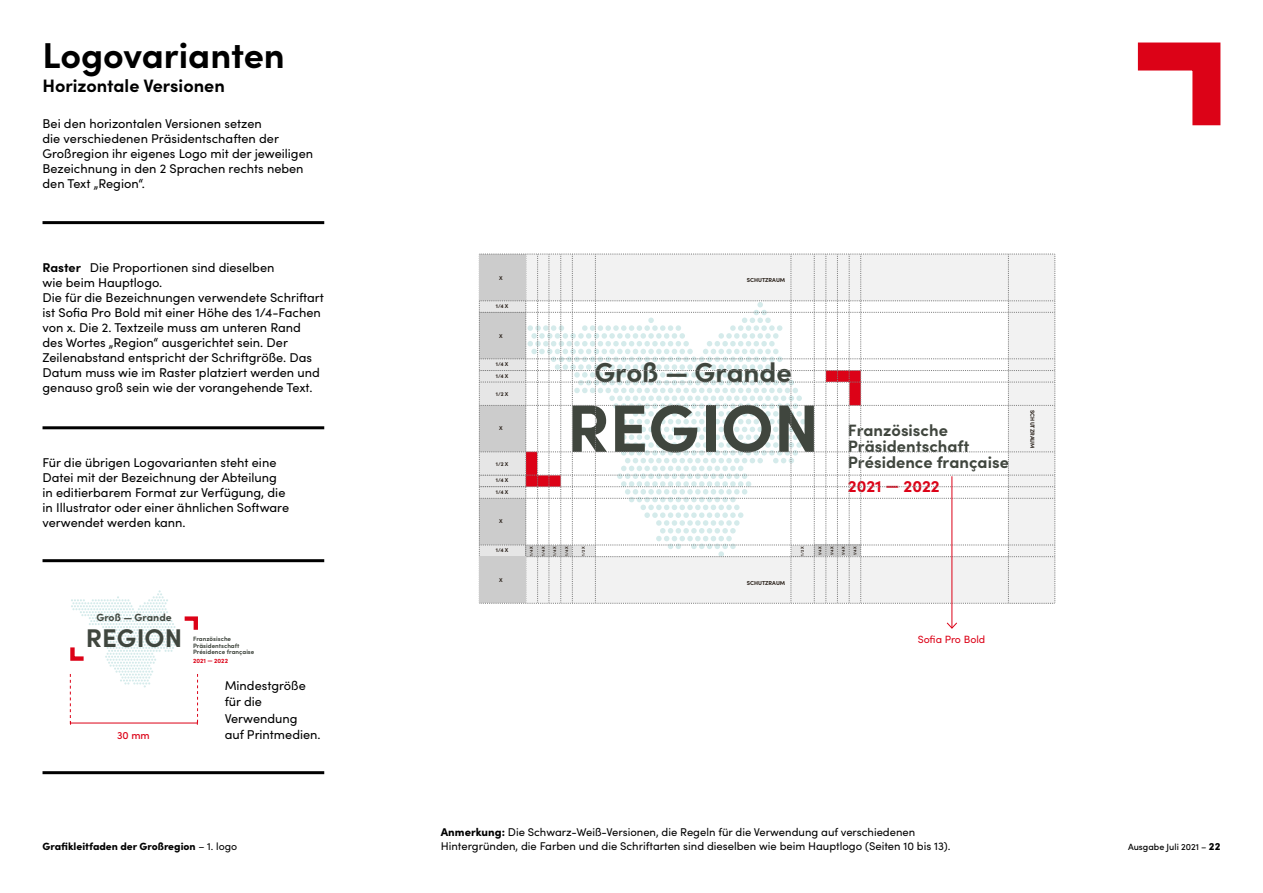
<style>
.page{position:relative;width:1263px;height:893px;background:#fff}
.page>*{position:absolute;margin:0;border:0;box-sizing:border-box;transform-origin:0 0}
.t1{font:700 67.35px "Sofia Pro";color:#40463e}
.t2{font:700 36px "Sofia Pro";color:#000}
.t3{font:700 27.6px "Sofia Pro";color:#40463e}
.t4{font:700 25.65px "Sofia Pro";color:#40463e}
.t5{font:700 18px "Sofia Pro";color:#000}
.t6{font:700 16.5px/16.5px "Sofia Pro";color:#40463e}
.t7{font:700 16.5px "Sofia Pro";color:#dc0217}
.t8{font:12.75px/15px "Sofia Pro";color:#000}
.t9{font:11.25px/14.2px "Sofia Pro";color:#000}
.t10{font:900 10.5px "Sofia Pro";color:#000}
.t11{font:10.5px "Sofia Pro";color:#dc0217}
.t12{font:700 10.5px "Sofia Pro";color:#40463e}
.t13{font:500 10.5px "Sofia Pro";color:#dc0217}
.t14{font:500 9px "Sofia Pro";color:#000}
.t15{font:700 6.3px/6.3px "Sofia Pro";color:#40463e}
.t16{font:700 6.3px "Sofia Pro";color:#dc0217}
.t17{font:700 5.7px "Sofia Pro";color:#2a211a}
.t18{font:700 5.55px "Sofia Pro";color:#2a211a}
.t19{font:700 4.05px "Sofia Pro";color:#2a211a}
.s1{font-weight:700}
.s2{font-weight:900}
.s3{font-weight:400}
.s4{font-weight:900;font-size:10.5px}
</style>
<div class="page">
<svg style="left:1137px;top:42px;width:84px;height:84px"></svg>
<hr style="left:43px;top:771px;width:281px;height:3px;background:#000">
<hr style="left:43px;top:559px;width:281px;height:3px;background:#000">
<hr style="left:43px;top:426px;width:281px;height:3px;background:#000">
<hr style="left:43px;top:221px;width:281px;height:3px;background:#000">
<svg style="left:479px;top:254px;width:576px;height:350px"></svg>
<svg style="left:70px;top:590px;width:129px;height:135px"></svg>
<hr style="left:951px;top:476px;width:1px;height:152px;background:#dc0217">
<svg style="left:946px;top:622px;width:11px;height:7px"></svg>
<h2 class="t2" style="left:43px;top:28px;width:244px">Logovarianten</h2>
<h3 class="t5" style="left:43px;top:72px;width:184px">Horizontale Versionen</h3>
<p class="t8" style="left:43px;top:116px;width:272px">Bei den horizontalen Versionen setzen<br>die verschiedenen Präsidentschaften der Großregion ihr eigenes Logo mit der jeweiligen Bezeichnung in den 2 Sprachen rechts neben den Text „Region“.</p>
<p class="t8" style="left:43px;top:259px;width:283px"><span class="s1">Raster</span> Die Proportionen sind dieselben<br>wie beim Hauptlogo.<br>Die für die Bezeichnungen verwendete Schriftart ist Sofia Pro Bold mit einer Höhe des 1/4-Fachen von x. Die 2. Textzeile muss am unteren Rand des Wortes „Region“ ausgerichtet sein. Der Zeilenabstand entspricht der Schriftgröße. Das Datum muss wie im Raster platziert werden und genauso groß sein wie der vorangehende Text.</p>
<p class="t8" style="left:43px;top:454px;width:248px">Für die übrigen Logovarianten steht eine Datei mit der Bezeichnung der Abteilung in editierbarem Format zur Verfügung, die in Illustrator oder einer ähnlichen Software verwendet werden kann.</p>
<p class="t12" style="left:96px;top:609px;width:77px">Groß — Grande</p>
<h3 class="t4" style="left:86px;top:619px;width:98px">REGION</h3>
<p class="t13" style="left:117px;top:728px;width:34px">30 mm</p>
<p class="t15" style="left:193px;top:635px;width:63px">Französische<br>Präsidentschaft<br>Présidence française</p>
<p class="t16" style="left:193px;top:656px;width:37px">2021 — 2022</p>
<p class="t8" style="left:225px;top:676px;width:97px;line-height:16.5px">Mindestgröße für die<br>Verwendung<br>auf Printmedien.</p>
<p class="t18" style="left:499px;top:273px;width:5px">X</p>
<p class="t18" style="left:496px;top:302px;width:14px">1/4 X</p>
<p class="t18" style="left:499px;top:332px;width:5px">X</p>
<p class="t18" style="left:496px;top:360px;width:14px">1/4 X</p>
<p class="t18" style="left:496px;top:371px;width:14px">1/4 X</p>
<p class="t18" style="left:496px;top:389px;width:14px">1/2 X</p>
<p class="t18" style="left:499px;top:424px;width:5px">X</p>
<p class="t18" style="left:496px;top:460px;width:14px">1/2 X</p>
<p class="t18" style="left:496px;top:476px;width:14px">1/4 X</p>
<p class="t18" style="left:496px;top:488px;width:14px">1/4 X</p>
<p class="t18" style="left:499px;top:517px;width:5px">X</p>
<p class="t18" style="left:496px;top:546px;width:14px">1/4 X</p>
<p class="t18" style="left:499px;top:575px;width:5px">X</p>
<p class="t17" style="left:747px;top:275px;width:40px">SCHUTZRAUM</p>
<h3 class="t3" style="left:594px;top:351px;width:199px">Groß — Grande</h3>
<h1 class="t1" style="left:567px;top:376px;width:254px">REGION</h1>
<p class="t6" style="left:848px;top:420px;width:163px">Französische<br>Präsidentschaft<br>Présidence française</p>
<p class="t7" style="left:848px;top:474px;width:94px">2021 — 2022</p>
<p class="t19" style="left:528px;top:556px;width:11px;rotate:-90deg">1/4 X</p>
<p class="t19" style="left:540px;top:556px;width:11px;rotate:-90deg">1/4 X</p>
<p class="t19" style="left:552px;top:556px;width:11px;rotate:-90deg">1/4 X</p>
<p class="t19" style="left:564px;top:556px;width:11px;rotate:-90deg">1/4 X</p>
<p class="t19" style="left:580px;top:556px;width:11px;rotate:-90deg">1/2 X</p>
<p class="t19" style="left:799px;top:556px;width:11px;rotate:-90deg">1/2 X</p>
<p class="t17" style="left:747px;top:578px;width:40px">SCHUTZRAUM</p>
<p class="t19" style="left:817px;top:555px;width:11px;rotate:-90deg">1/4 X</p>
<p class="t19" style="left:829px;top:555px;width:11px;rotate:-90deg">1/4 X</p>
<p class="t19" style="left:840px;top:555px;width:11px;rotate:-90deg">1/4 X</p>
<p class="t19" style="left:852px;top:555px;width:11px;rotate:-90deg">1/4 X</p>
<p class="t11" style="left:918px;top:631px;width:69px">Sofia Pro Bold</p>
<p class="t17" style="left:1037px;top:410px;width:40px;rotate:90deg">SCHUTZRAUM</p>
<p class="t9" style="left:441px;top:824px;width:511px"><span class="s2">Anmerkung:</span> Die Schwarz-Weiß-Versionen, die Regeln für die Verwendung auf verschiedenen<br>Hintergründen, die Farben und die Schriftarten sind dieselben wie beim Hauptlogo (Seiten 10 bis 13).</p>
<p class="t10" style="left:43px;top:838px;width:196px">Grafikleitfaden der Großregion <span class="s3">– 1. logo</span></p>
<p class="t14" style="left:1128px;top:841px;width:94px">Ausgabe Juli 2021 – <span class="s4">22</span></p>
</div>
